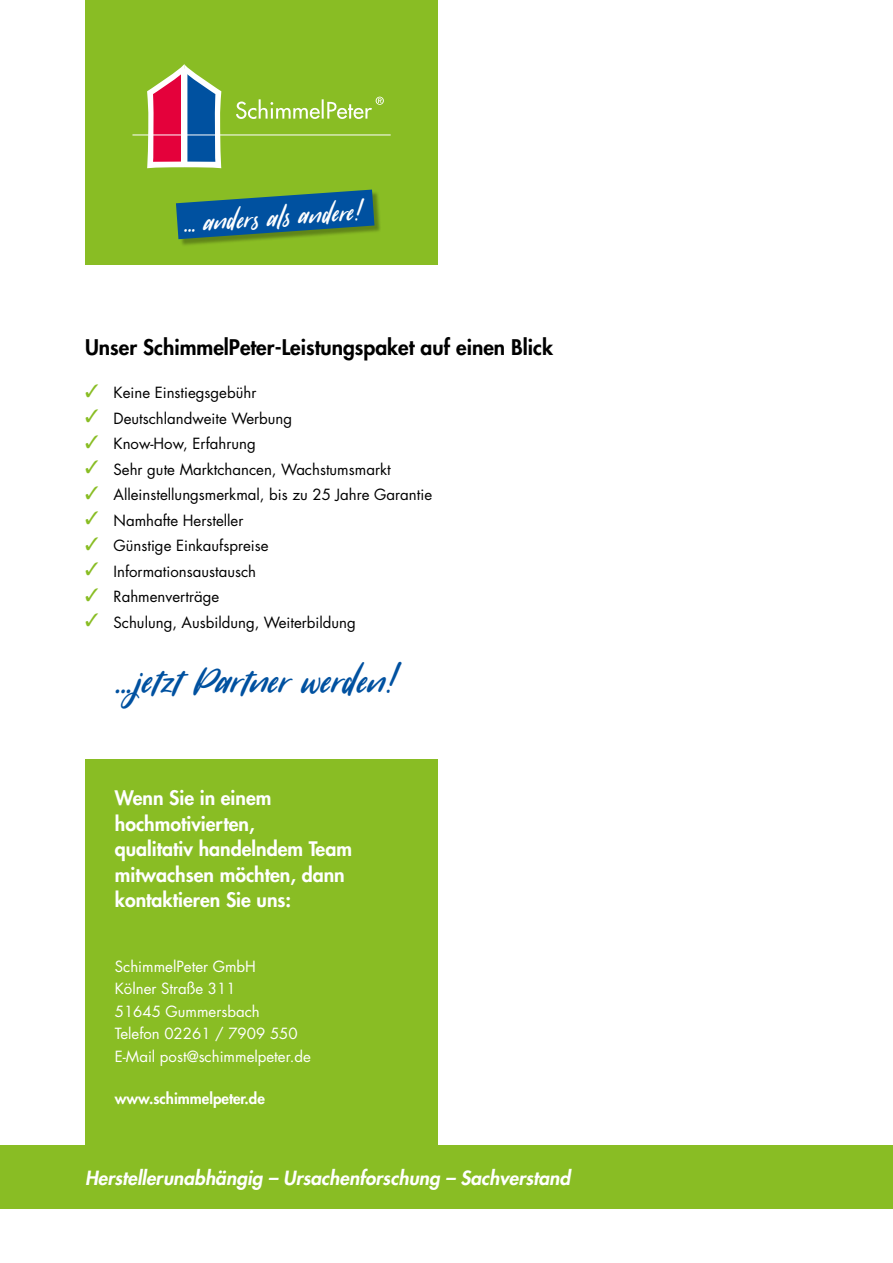
<style>
.page{position:relative;width:893px;height:1263px;background:#fff}
.page>*{position:absolute;margin:0;border:0;box-sizing:border-box;transform-origin:0 0}
.t1{font:47.25px "Sugarstyle Millenial";color:#0051a0}
.t2{font:33px "Sugarstyle Millenial";color:#fff}
.t3{font:800 21px "Futura";color:#000}
.t4{font:800 19.5px/25.5px "Futura";color:#fff}
.t5{font:italic 800 19.05px "Futura";color:#fff}
.t6{font:15px "Futura";color:#000}
.t7{font:15px/22.5px "Futura";color:#fff}
.t8{font:800 15px "Futura";color:#fff}
.s1{color:#89bd24}
</style>
<div class="page">
<div style="left:85px;top:0;width:353px;height:264px;background:#89bd24"></div>
<div style="left:85px;top:759px;width:353px;height:398px;background:#89bd24"></div>
<div style="left:177px;top:191px;width:205px;height:56px;background:#000;opacity:.3"></div>
<svg style="left:176px;top:190px;width:198px;height:49px"></svg>
<div style="left:0;top:1145px;width:893px;height:64px;background:#89bd24"></div>
<svg style="left:147px;top:64px;width:74px;height:104px"></svg>
<div style="left:181px;top:69px;width:6px;height:98px;background:#fff"></div>
<hr style="left:132px;top:135px;width:259px;height:1px;background:#fff">
<svg style="left:236px;top:97px;width:148px;height:22px"></svg>
<h2 class="t2" style="left:182px;top:202px;width:185px;rotate:-4deg">... anders als andere!</h2>
<h3 class="t3" style="left:85px;top:333px;width:470px">Unser SchimmelPeter-Leistungspaket auf einen Blick</h3>
<p class="t6" style="left:85px;top:382px;width:173px"><span class="s1">✓</span> Keine Einstiegsgebühr</p>
<p class="t6" style="left:85px;top:408px;width:209px"><span class="s1">✓</span> Deutschlandweite Werbung</p>
<p class="t6" style="left:85px;top:433px;width:172px"><span class="s1">✓</span> Know-How, Erfahrung</p>
<p class="t6" style="left:85px;top:459px;width:307px"><span class="s1">✓</span> Sehr gute Marktchancen, Wachstumsmarkt</p>
<p class="t6" style="left:85px;top:484px;width:349px"><span class="s1">✓</span> Alleinstellungsmerkmal, bis zu 25 Jahre Garantie</p>
<p class="t6" style="left:85px;top:510px;width:160px"><span class="s1">✓</span> Namhafte Hersteller</p>
<p class="t6" style="left:85px;top:535px;width:185px"><span class="s1">✓</span> Günstige Einkaufspreise</p>
<p class="t6" style="left:85px;top:561px;width:173px"><span class="s1">✓</span> Informationsaustausch</p>
<p class="t6" style="left:85px;top:586px;width:136px"><span class="s1">✓</span> Rahmenverträge</p>
<p class="t6" style="left:85px;top:612px;width:272px"><span class="s1">✓</span> Schulung, Ausbildung, Weiterbildung</p>
<h1 class="t1" style="left:115px;top:649px;width:290px">...jetzt Partner werden!</h1>
<h3 class="t4" style="left:115px;top:785px;width:239px">Wenn Sie in einem hochmotivierten,<br>qualitativ handelndem Team mitwachsen möchten, dann kontaktieren Sie uns:</h3>
<p class="t7" style="left:115px;top:955px;width:198px">SchimmelPeter GmbH<br>Kölner Straße 311<br>51645 Gummersbach<br>Telefon 02261 / 7909 550<br>E-Mail post@schimmelpeter.de</p>
<p class="t8" style="left:115px;top:1088px;width:152px">www.schimmelpeter.de</p>
<p class="t5" style="left:85px;top:1165px;width:487px">Herstellerunabhängig – Ursachenforschung – Sachverstand</p>
</div>
